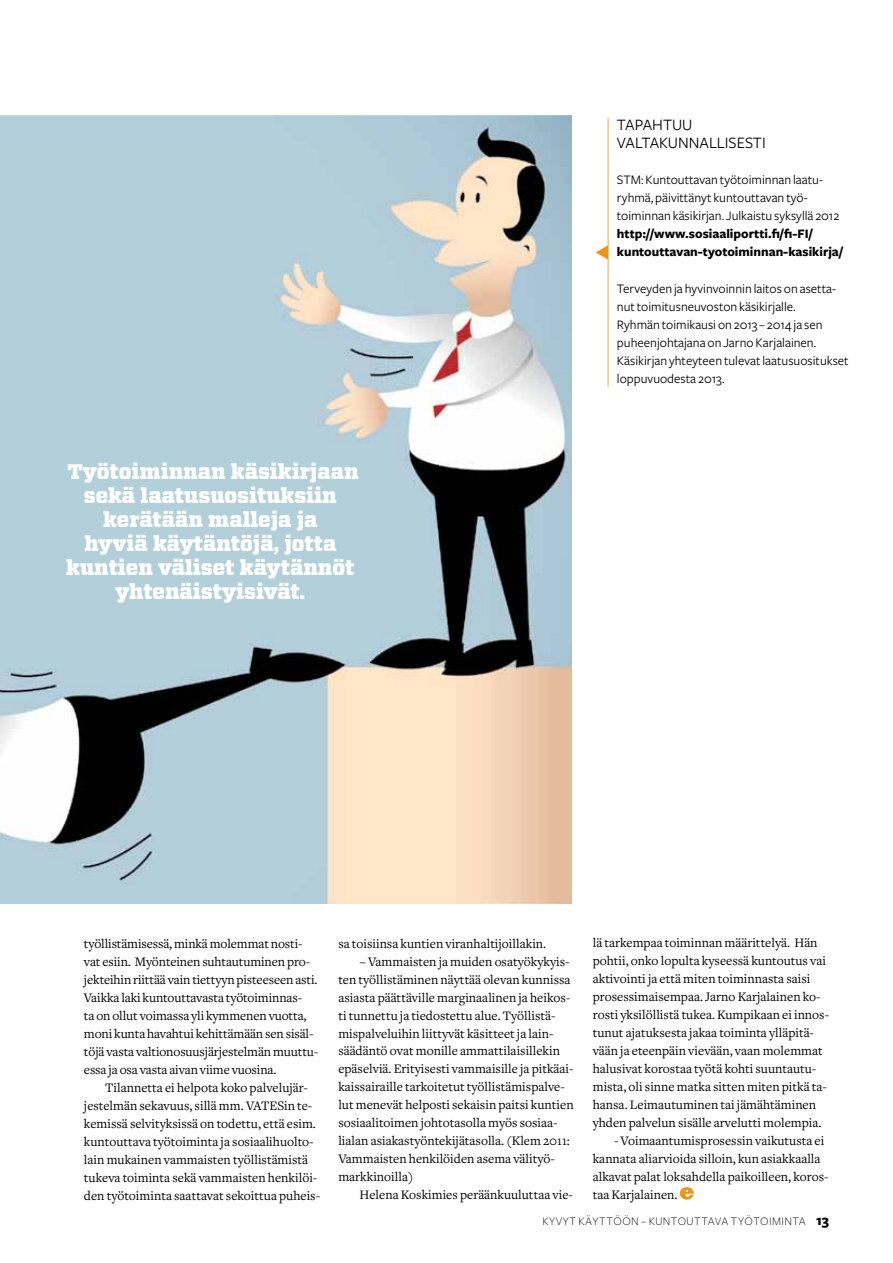
<style>
.page{position:relative;width:893px;height:1263px;background:#fff}
.page>*{position:absolute;margin:0;border:0;box-sizing:border-box;transform-origin:0 0}
.t1{font:900 21px/24px "Vitesse";color:#fff;text-align:center}
.t2{font:16.5px/18px "Freight Sans";letter-spacing:-.03em;color:#000}
.t3{font:13.5px/18px "Freight Text";color:#000}
.t4{font:13.5px/18px "Freight Sans";color:#000}
.t5{font:700 13.5px/18px "Freight Sans";color:#000}
.t6{font:300 12px "Freight Sans";letter-spacing:.04em;color:#000}
.s1{font-weight:700;font-size:15px}
</style>
<div class="page">
<img style="left:0;top:116px;width:571px;height:787px">
<hr style="left:608px;top:118px;width:1px;height:268px;background:#f0a748">
<svg style="left:595px;top:244px;width:14px;height:17px"></svg>
<svg style="left:680px;top:1187px;width:14px;height:12px"></svg>
<h1 class="t1" style="left:66px;top:460px;width:294px">Työtoiminnan käsikirjaan sekä laatusuosituksiin kerätään malleja ja<br>hyviä käytäntöjä, jotta kuntien väliset käytännöt yhtenäistyisivät.</h1>
<p class="t2" style="left:617px;top:116px;width:66px">TAPAHTUU<br>VALTAKUNNALLIS</p>
<p class="t2" style="left:737px;top:134px;width:28px">ESTI</p>
<p class="t4" style="left:617px;top:171px;width:224px">STM: Kuntouttavan työtoiminnan laatu&shy;ryhmä, päivittänyt kuntouttavan työ&shy;toiminnan käsikirjan. Julkaistu syksyllä 2012</p>
<p class="t5" style="left:617px;top:225px;width:227px">http://www.sosiaaliportti.fi/fi-FI/ kuntouttavan-tyotoiminnan-kasikirja/</p>
<p class="t4" style="left:617px;top:280px;width:233px">Terveyden ja hyvinvoinnin laitos on asetta&shy;nut toimitusneuvoston käsikirjalle.<br>Ryhmän toimikausi on 2013 – 2014 ja sen puheenjohtajana on Jarno Karjalainen.<br>Käsikirjan yhteyteen tulevat laatusuositukset loppuvuodesta 2013.</p>
<p class="t3" style="left:84px;top:934px;width:236px">työllistämisessä, minkä molemmat nosti&shy;vat esiin. Myönteinen suhtautuminen pro&shy;jekteihin riittää vain tiettyyn pisteeseen asti.<br>Vaikka laki kuntouttavasta työtoiminnas-<br>ta on ollut voimassa yli kymmenen vuotta, moni kunta havahtui kehittämään sen sisäl&shy;töjä vasta valtionosuusjärjestelmän muuttu&shy;essa ja osa vasta aivan viime vuosina.</p>
<p class="t3" style="left:84px;top:1078px;width:238px;text-indent:21px">Tilannetta ei helpota koko palvelujär&shy;jestelmän sekavuus, sillä mm. VATESin te&shy;kemissä selvityksissä on todettu, että esim. kuntouttava työtoiminta ja sosiaalihuolto&shy;lain mukainen vammaisten työllistämistä tukeva toiminta sekä vammaisten henkilöi&shy;den työtoiminta saattavat sekoittua puheis-</p>
<p class="t3" style="left:338px;top:934px;width:209px">sa toisiinsa kuntien viranhaltijoillakin.</p>
<p class="t3" style="left:338px;top:952px;width:237px;text-indent:21px">– Vammaisten ja muiden osatyökykyis&shy;ten työllistäminen näyttää olevan kunnissa asiasta päättäville marginaalinen ja heikos&shy;ti tunnettu ja tiedostettu alue. Työllistä&shy;mispalveluihin liittyvät käsitteet ja lain&shy;säädäntö ovat monille ammattilaisillekin epäselviä. Erityisesti vammaisille ja pitkäai&shy;kaissairaille tarkoitetut työllistämispalve&shy;lut menevät helposti sekaisin paitsi kuntien sosiaalitoimen johtotasolla myös sosiaa&shy;lialan asiakastyöntekijätasolla. (Klem 2011:<br>Vammaisten henkilöiden asema välityö&shy;markkinoilla)</p>
<p class="t3" style="left:360px;top:1186px;width:215px">Helena Koskimies peräänkuuluttaa vie-</p>
<p class="t3" style="left:593px;top:934px;width:238px">lä tarkempaa toiminnan määrittelyä. Hän pohtii, onko lopulta kyseessä kuntoutus vai aktivointi ja että miten toiminnasta saisi prosessimaisempaa. Jarno Karjalainen ko&shy;rosti yksilöllistä tukea. Kumpikaan ei innos&shy;tunut ajatuksesta jakaa toiminta ylläpitä&shy;vään ja eteenpäin vievään, vaan molemmat halusivat korostaa työtä kohti suuntautu&shy;mista, oli sinne matka sitten miten pitkä ta&shy;hansa. Leimautuminen tai jämähtäminen yhden palvelun sisälle arvelutti molempia.</p>
<p class="t3" style="left:593px;top:1132px;width:237px;text-indent:21px">- Voimaantumisprosessin vaikutusta ei kannata aliarvioida silloin, kun asiakkaalla alkavat palat loksahdella paikoilleen, koros&shy;taa Karjalainen.</p>
<p class="t6" style="left:542px;top:1214px;width:288px">KYVYT KÄYTTÖÖN – KUNTOUTTAVA TYÖTOIMINTA <span class="s1">13</span></p>
</div>
